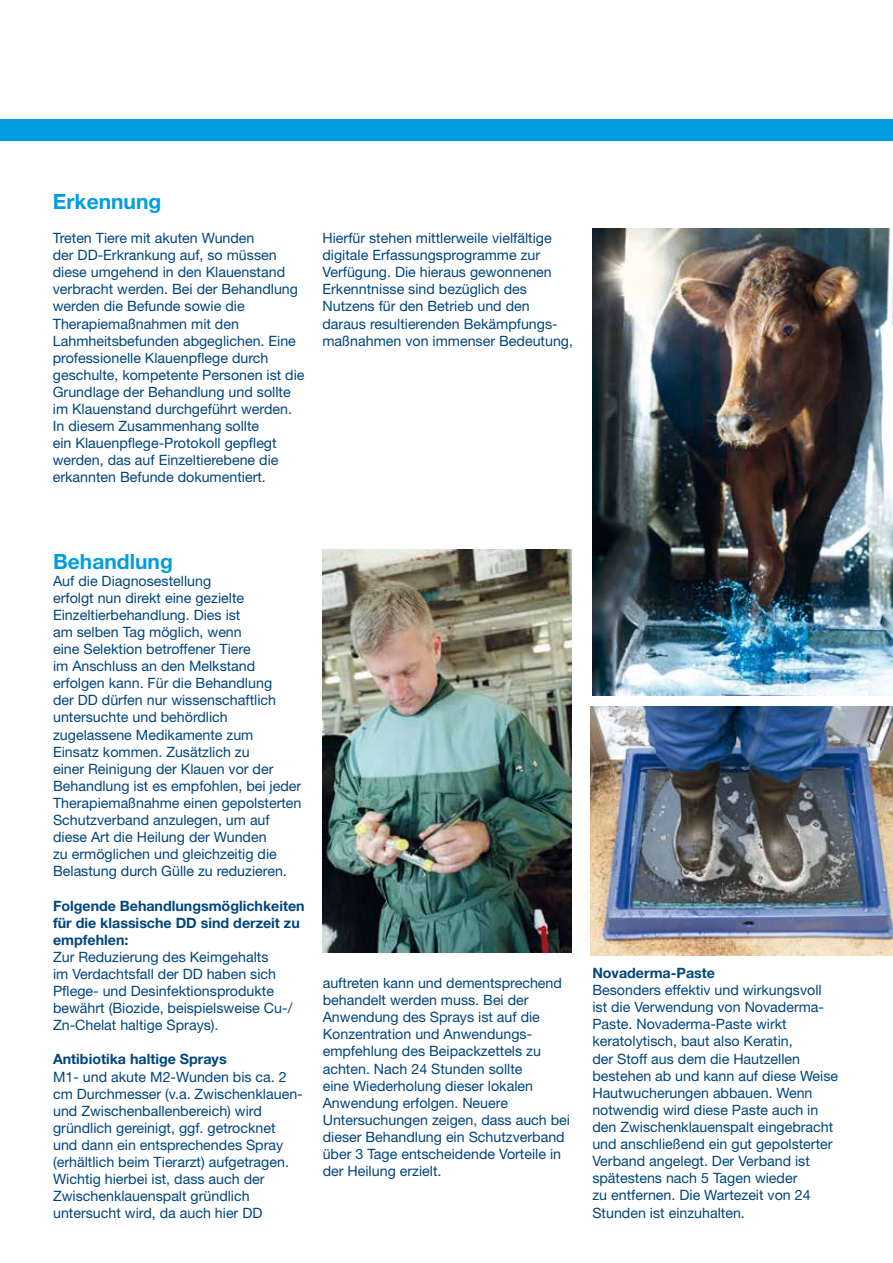
<style>
.page{position:relative;width:893px;height:1263px;background:#fff}
.page>*{position:absolute;margin:0;border:0;box-sizing:border-box;transform-origin:0 0}
.t1{font:700 21px "Helvetica Neue LT Std";color:#009ee0}
.t2{font:14.25px/17.1px "Helvetica Neue LT Std";color:#00457d}
.t3{font:700 14.25px/17.1px "Helvetica Neue LT Std";color:#00457d}
</style>
<div class="page">
<div style="left:0;top:120px;width:893px;height:21px;background:#009ee0"></div>
<img style="left:592px;top:229px;width:301px;height:466px">
<img style="left:322px;top:550px;width:250px;height:402px">
<img style="left:590px;top:706px;width:303px;height:249px">
<p class="t1" style="left:53px;top:188px;width:110px">Erkennung</p>
<p class="t2" style="left:53px;top:229px;width:253px">Treten Tiere mit akuten Wunden<br>der DD-Erkrankung auf, so müssen diese umgehend in den Klauenstand verbracht werden. Bei der Behandlung werden die Befunde sowie die Therapiemaßnahmen mit den Lahmheitsbefunden abgeglichen. Eine professionelle Klauenpflege durch geschulte, kompetente Personen ist die Grundlage der Behandlung und sollte im Klauenstand durchgeführt werden.<br>In diesem Zusammenhang sollte<br>ein Klauenpflege-Protokoll gepflegt werden, das auf Einzeltierebene die erkannten Befunde dokumentiert.</p>
<p class="t2" style="left:322px;top:229px;width:252px">Hierfür stehen mittlerweile vielfältige digitale Erfassungsprogramme zur Verfügung. Die hieraus gewonnenen Erkenntnisse sind bezüglich des Nutzens für den Betrieb und den daraus resultierenden Bekämpfungs&shy;maßnahmen von immenser Bedeutung,</p>
<p class="t1" style="left:53px;top:548px;width:121px">Behandlung</p>
<p class="t2" style="left:53px;top:572px;width:250px">Auf die Diagnosestellung<br>erfolgt nun direkt eine gezielte<br>Einzeltierbehandlung. Dies ist<br>am selben Tag möglich, wenn<br>eine Selektion betroffener Tiere<br>im Anschluss an den Melkstand erfolgen kann. Für die Behandlung<br>der DD dürfen nur wissenschaftlich untersuchte und behördlich zugelassene Medikamente zum<br>Einsatz kommen. Zusätzlich zu<br>einer Reinigung der Klauen vor der<br>Behandlung ist es empfohlen, bei jeder<br>Therapiemaßnahme einen gepolsterten<br>Schutzverband anzulegen, um auf diese Art die Heilung der Wunden<br>zu ermöglichen und gleichzeitig die<br>Belastung durch Gülle zu reduzieren.</p>
<p class="t3" style="left:53px;top:897px;width:253px">Folgende Behandlungsmöglichkeiten für die klassische DD sind derzeit zu empfehlen:</p>
<p class="t2" style="left:53px;top:948px;width:241px">Zur Reduzierung des Keimgehalts<br>im Verdachtsfall der DD haben sich Pflege- und Desinfektionsprodukte bewährt (Biozide, beispielsweise Cu-/ Zn-Chelat haltige Sprays).</p>
<p class="t3" style="left:53px;top:1050px;width:175px">Antibiotika haltige Sprays</p>
<p class="t2" style="left:53px;top:1068px;width:251px">M1- und akute M2-Wunden bis ca. 2 cm Durchmesser (v.a. Zwischenklauen&shy;und Zwischenballenbereich) wird gründlich gereinigt, ggf. getrocknet und dann ein entsprechendes Spray (erhältlich beim Tierarzt) aufgetragen.</p>
<p class="t2" style="left:53px;top:1170px;width:213px">Wichtig hierbei ist, dass auch der<br>Zwischenklauenspalt gründlich untersucht wird, da auch hier DD</p>
<p class="t2" style="left:323px;top:974px;width:249px">auftreten kann und dementsprechend behandelt werden muss. Bei der<br>Anwendung des Sprays ist auf die<br>Konzentration und Anwendungs&shy;empfehlung des Beipackzettels zu achten. Nach 24 Stunden sollte<br>eine Wiederholung dieser lokalen<br>Anwendung erfolgen. Neuere<br>Untersuchungen zeigen, dass auch bei dieser Behandlung ein Schutzverband über 3 Tage entscheidende Vorteile in der Heilung erzielt.</p>
<p class="t3" style="left:592px;top:964px;width:124px">Novaderma-Paste</p>
<p class="t2" style="left:592px;top:981px;width:247px">Besonders effektiv und wirkungsvoll ist die Verwendung von Novaderma-Paste. Novaderma-Paste wirkt keratolytisch, baut also Keratin,<br>der Stoff aus dem die Hautzellen bestehen ab und kann auf diese Weise Hautwucherungen abbauen. Wenn notwendig wird diese Paste auch in den Zwischenklauenspalt eingebracht und anschließend ein gut gepolsterter Verband angelegt. Der Verband ist spätestens nach 5 Tagen wieder<br>zu entfernen. Die Wartezeit von 24<br>Stunden ist einzuhalten.</p>
</div>
